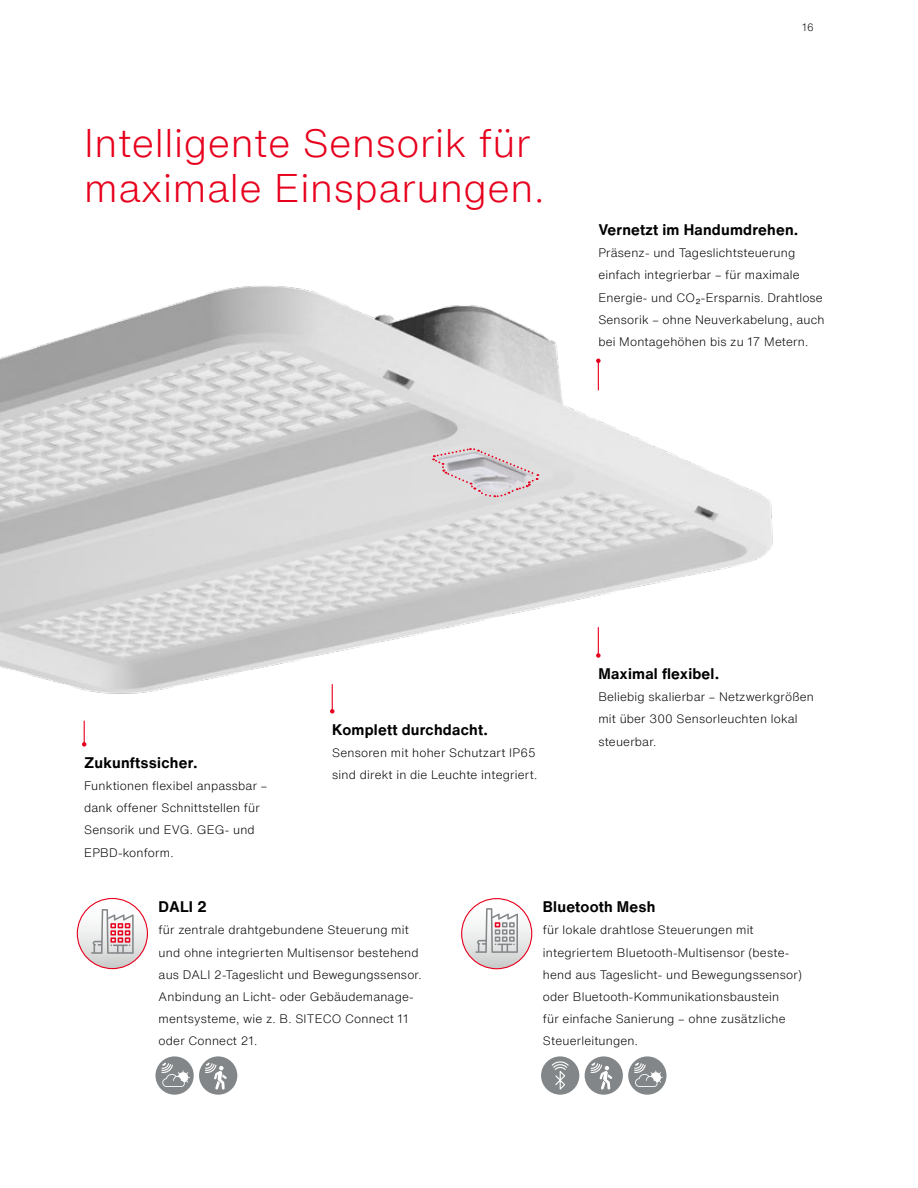
<style>
.page{position:relative;width:918px;height:1188px;background:#fff}
.page>*{position:absolute;margin:0;border:0;box-sizing:border-box;transform-origin:0 0}
.t1{font:300 39px/44.4px "Helvetica Now Text";letter-spacing:.015em;color:#e7001d}
.t2{font:700 15px "Helvetica Now Text";letter-spacing:.015em;color:#000}
.t3{font:300 12px/22.2px "Helvetica Now Text";letter-spacing:.015em;color:#000}
.t4{font:300 10.5px "Helvetica Now Text";color:#000}
</style>
<div class="page">
<img style="left:0;top:286px;width:773px;height:435px">
<svg style="left:430px;top:447px;width:111px;height:51px;background:#d4cccf"></svg>
<svg style="left:82px;top:721px;width:4px;height:26px"></svg>
<svg style="left:596px;top:359px;width:5px;height:31px"></svg>
<svg style="left:330px;top:684px;width:4px;height:30px"></svg>
<svg style="left:596px;top:627px;width:5px;height:31px"></svg>
<svg style="left:77px;top:898px;width:70px;height:71px"></svg>
<div style="left:77px;top:898px;width:71px;height:71px;border:1px solid #e7001d;border-radius:50%"></div>
<svg style="left:91px;top:909px;width:43px;height:45px"></svg>
<svg style="left:462px;top:899px;width:70px;height:70px"></svg>
<div style="left:461px;top:898px;width:71px;height:71px;border:1px solid #e7001d;border-radius:50%"></div>
<svg style="left:475px;top:908px;width:43px;height:45px"></svg>
<div style="left:155px;top:1056px;width:39px;height:39px;background:#828688;border-radius:50%"></div>
<svg style="left:161px;top:1062px;width:29px;height:25px"></svg>
<div style="left:199px;top:1056px;width:38px;height:39px;background:#828688;border-radius:50%"></div>
<svg style="left:204px;top:1062px;width:23px;height:28px"></svg>
<div style="left:585px;top:1056px;width:38px;height:39px;background:#828688;border-radius:50%"></div>
<svg style="left:590px;top:1062px;width:22px;height:28px"></svg>
<div style="left:628px;top:1056px;width:38px;height:39px;background:#828688;border-radius:50%"></div>
<svg style="left:633px;top:1062px;width:30px;height:25px"></svg>
<div style="left:541px;top:1056px;width:38px;height:39px;background:#828688;border-radius:50%"></div>
<svg style="left:551px;top:1061px;width:18px;height:29px"></svg>
<h1 class="t1" style="left:84px;top:120px;width:462px">Intelligente Sensorik für maximale Einsparungen.</h1>
<p class="t4" style="left:802px;top:20px;width:13px">16</p>
<p class="t2" style="left:598px;top:218px;width:202px">Vernetzt im Handumdrehen.</p>
<p class="t3" style="left:598px;top:241px;width:228px">Präsenz- und Tageslichtsteuerung einfach integrierbar – für maximale Energie- und CO₂-Ersparnis. Drahtlose Sensorik – ohne Neuverkabelung, auch bei Montagehöhen bis zu 17 Metern.</p>
<p class="t2" style="left:84px;top:751px;width:115px">Zukunftssicher.</p>
<p class="t3" style="left:84px;top:774px;width:185px">Funktionen flexibel anpassbar – dank offener Schnittstellen für<br>Sensorik und EVG. GEG- und<br>EPBD-konform.</p>
<p class="t2" style="left:332px;top:718px;width:157px">Komplett durchdacht.</p>
<p class="t3" style="left:332px;top:741px;width:207px">Sensoren mit hoher Schutzart IP65 sind direkt in die Leuchte integriert.</p>
<p class="t2" style="left:598px;top:662px;width:122px">Maximal flexibel.</p>
<p class="t3" style="left:598px;top:685px;width:217px">Beliebig skalierbar – Netzwerkgrößen mit über 300 Sensorleuchten lokal steuerbar.</p>
<p class="t2" style="left:159px;top:895px;width:50px">DALI 2</p>
<p class="t3" style="left:159px;top:919px;width:265px">für zentrale drahtgebundene Steuerung mit und ohne integrierten Multisensor bestehend aus DALI 2-Tageslicht und Bewegungssensor.<br>Anbindung an Licht- oder Gebäudemanage&shy;mentsysteme, wie z. B. SITECO Connect 11 oder Connect 21.</p>
<p class="t2" style="left:543px;top:895px;width:114px">Bluetooth Mesh</p>
<p class="t3" style="left:543px;top:919px;width:260px">für lokale drahtlose Steuerungen mit integriertem Bluetooth-Multisensor (beste&shy;hend aus Tageslicht- und Bewegungssensor) oder Bluetooth-Kommunikationsbaustein<br>für einfache Sanierung – ohne zusätzliche Steuerleitungen.</p>
</div>
